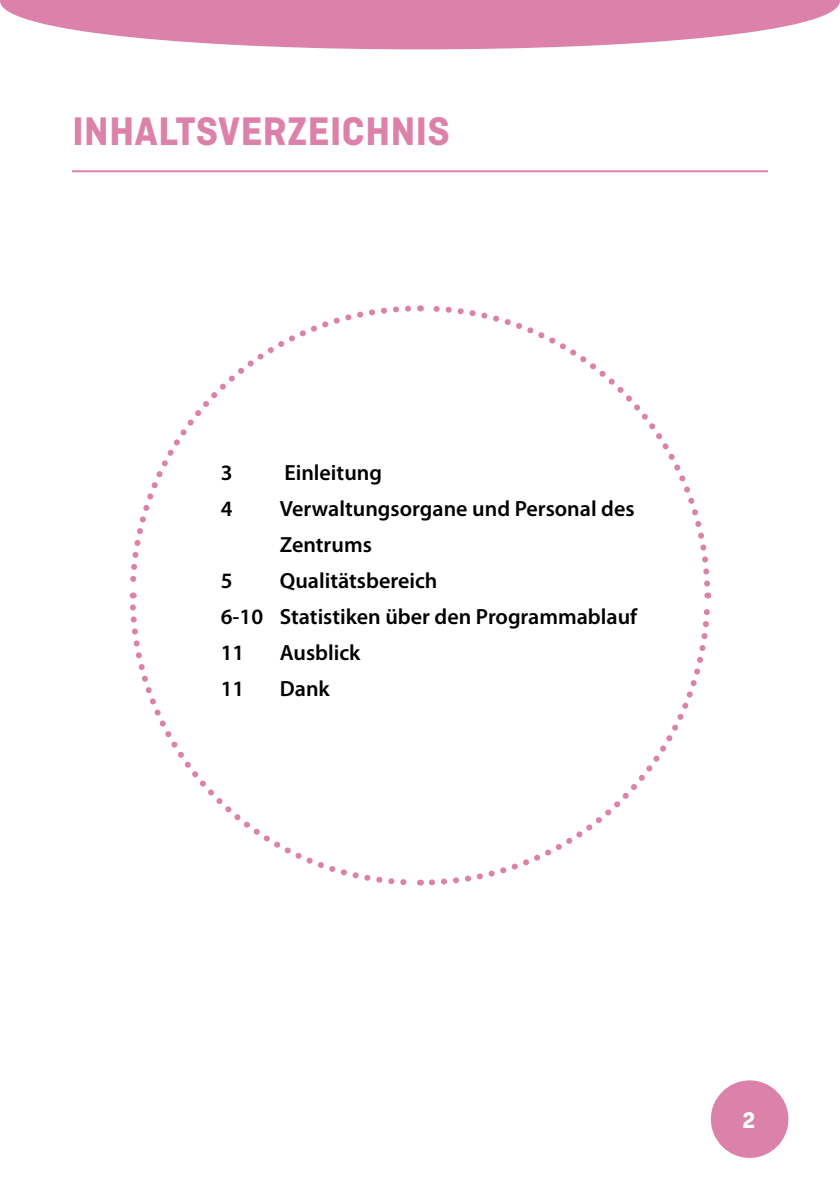
<style>
.page{position:relative;width:840px;height:1191px;background:#fff}
.page>*{position:absolute;margin:0;border:0;box-sizing:border-box;transform-origin:0 0}
.t1{font:700 42px "Ciutadella";color:#dc81aa}
.t2{font:700 24px "Ciutadella";color:#fff}
.t3{font:600 22px/36px "Myriad Pro";color:#000}
</style>
<div class="page">
<hr style="left:72px;top:170px;width:695px;height:2px;background:#dc81aa">
<svg style="left:0;top:0;width:839px;height:50px;fill:#dc81aa"></svg>
<div style="left:710px;top:1080px;width:78px;height:77px;background:#dc81aa;border-radius:50%"></div>
<svg style="left:429px;top:595px;width:283px;height:291px"></svg>
<svg style="left:419px;top:305px;width:291px;height:282px"></svg>
<svg style="left:129px;top:305px;width:282px;height:290px"></svg>
<svg style="left:130px;top:604px;width:290px;height:282px"></svg>
<h1 class="t1" style="left:72px;top:107px;width:379px">INHALTSVERZEICHNIS</h1>
<p class="t3" style="left:221px;top:454px;width:13px">3</p>
<p class="t3" style="left:284px;top:454px;width:99px">Einleitung</p>
<p class="t3" style="left:221px;top:490px;width:13px">4</p>
<p class="t3" style="left:280px;top:490px;width:356px">Verwaltungsorgane und Personal des<br>Zentrums</p>
<p class="t3" style="left:221px;top:562px;width:13px">5</p>
<p class="t3" style="left:221px;top:562px;width:417px;text-indent:59px">Qualitätsbereich<br>6-10 Statistiken über den Programmablauf<br>11</p>
<p class="t3" style="left:280px;top:634px;width:82px">Ausblick</p>
<p class="t3" style="left:221px;top:670px;width:25px">11</p>
<p class="t3" style="left:280px;top:670px;width:51px">Dank</p>
<p class="t2" style="left:742px;top:1106px;width:14px">2</p>
</div>
